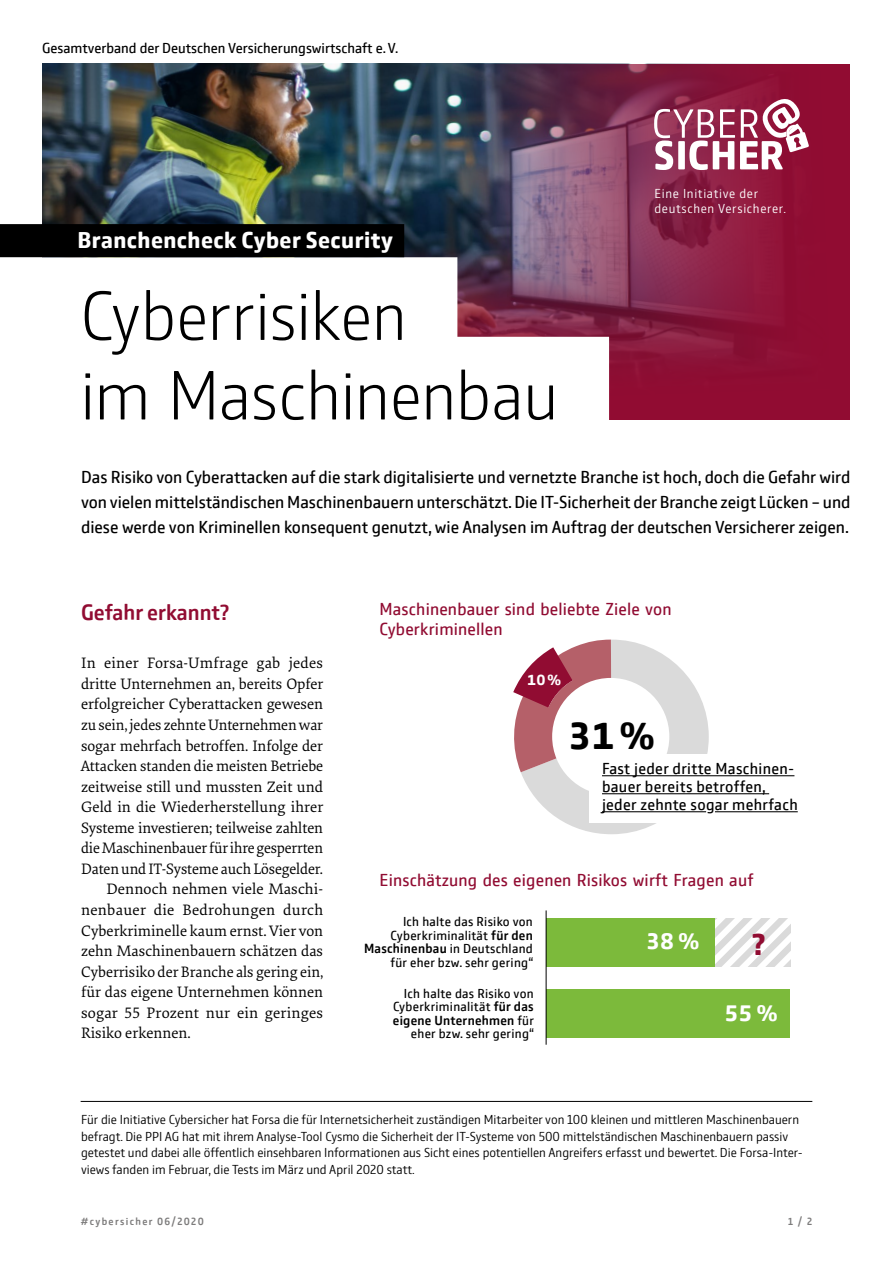
<style>
.page{position:relative;width:893px;height:1263px;background:#fff}
.page>*{position:absolute;margin:0;border:0;box-sizing:border-box;transform-origin:0 0}
.t1{font:200 72.3px/79.5px "GD Vtype";letter-spacing:-.01em;color:#000}
.t2{font:700 39px "GD Vtype";color:#000}
.t3{font:700 31.2px "GD Vtype";color:#910c32}
.t4{font:700 23.7px "GD Vtype";letter-spacing:.02em;color:#fff}
.t5{font:700 23.25px "GD Vtype";color:#fff}
.t6{font:500 22.5px "GD Vtype";color:#910c32}
.t7{font:18px/25.2px "GD Vtype";color:#000;text-align:justify}
.t8{font:18px/19.2px "GD Vtype";letter-spacing:.01em;color:#910c32}
.t9{font:16.5px/18px "GD Vtype";letter-spacing:.02em;color:#000}
.t10{font:15.75px "Elena";letter-spacing:-.005em;color:#000}
.t11{font:15.75px "Elena";letter-spacing:.015em;color:#000}
.t12{font:700 15.15px "GD Vtype";color:#fff}
.t13{font:15px "GD Vtype";color:#000}
.t14{font:300 13.5px/16.5px "GD Vtype";color:#000}
.t15{font:13.5px/13.5px "GD Vtype";letter-spacing:.02em;color:#000;text-align:right}
.t16{font:300 13.5px/15px "GD Vtype";letter-spacing:.05em;color:#fff}
.t17{font:500 10.5px "GD Vtype";letter-spacing:.13em;color:#7c7b7b}
.s1{font-weight:500}
</style>
<div class="page">
<img style="left:43px;top:64px;width:807px;height:355px">
<svg style="left:654px;top:97px;width:155px;height:73px"></svg>
<div style="left:6px;top:257px;width:451px;height:114px;background:#fff"></div>
<div style="left:6px;top:337px;width:603px;height:113px;background:#fff"></div>
<svg style="left:513px;top:639px;width:196px;height:195px"></svg>
<div style="left:552px;top:678px;width:117px;height:117px;background:#fff;border-radius:50%"></div>
<svg style="left:661px;top:918px;width:130px;height:49px"></svg>
<div style="left:546px;top:919px;width:169px;height:48px;background:#7cba3b"></div>
<div style="left:546px;top:990px;width:244px;height:48px;background:#7cba3b"></div>
<hr style="left:546px;top:910px;width:1px;height:135px;background:#000">
<div style="left:589px;top:754px;width:221px;height:68px;background:#fff"></div>
<hr style="left:602px;top:775px;width:192px;height:1px;background:#000">
<hr style="left:602px;top:793px;width:167px;height:1px;background:#000">
<hr style="left:602px;top:811px;width:104px;height:1px;background:#000">
<hr style="left:715px;top:811px;width:83px;height:1px;background:#000">
<hr style="left:81px;top:1101px;width:731px;height:1px;background:#000">
<div style="left:0;top:224px;width:404px;height:33px;background:#000"></div>
<p class="t13" style="left:42px;top:37px;width:358px">Gesamtverband der Deutschen Versicherungswirtschaft e. V.</p>
<h3 class="t4" style="left:78px;top:223px;width:317px">Branchencheck Cyber Security</h3>
<h1 class="t1" style="left:80px;top:273px;width:480px">Cyberrisiken<br>im Maschinenbau</h1>
<p class="t16" style="left:654px;top:186px;width:133px">Eine Initiative der deutschen Versicherer.</p>
<p class="t7" style="left:81px;top:463px;width:771px">Das Risiko von Cyberattacken auf die stark digitalisierte und vernetzte Branche ist hoch, doch die Gefahr wird von vielen mittelständischen Maschinenbauern unterschätzt. Die IT-Sicherheit der Branche zeigt Lücken – und diese werde von Kriminellen konsequent genutzt, wie Analysen im Auftrag der deutschen Versicherer zeigen.</p>
<h3 class="t6" style="left:81px;top:596px;width:150px">Gefahr erkannt?</h3>
<p class="t10" style="left:81px;top:652px;width:244px">In einer Forsa-Umfrage gab jedes</p>
<p class="t10" style="left:81px;top:673px;width:244px">dritte Unternehmen an, bereits Opfer</p>
<p class="t10" style="left:81px;top:693px;width:244px">erfolgreicher Cyberattacken gewesen</p>
<p class="t10" style="left:81px;top:714px;width:243px">zu sein, jedes zehnte Unternehmen war</p>
<p class="t10" style="left:81px;top:735px;width:243px">sogar mehrfach betroffen. Infolge der</p>
<p class="t10" style="left:81px;top:755px;width:244px">Attacken standen die meisten Betriebe</p>
<p class="t10" style="left:81px;top:776px;width:244px">zeitweise still und mussten Zeit und</p>
<p class="t10" style="left:81px;top:796px;width:244px">Geld in die Wiederherstellung ihrer</p>
<p class="t10" style="left:81px;top:817px;width:244px">Systeme investieren; teilweise zahlten</p>
<p class="t10" style="left:81px;top:837px;width:243px">die Maschinenbauer für ihre gesperrten</p>
<p class="t10" style="left:81px;top:858px;width:243px">Daten und IT-Systeme auch Lösegelder.</p>
<p class="t10" style="left:107px;top:878px;width:218px">Dennoch nehmen viele Maschi-</p>
<p class="t11" style="left:81px;top:899px;width:244px">nenbauer die Bedrohungen durch</p>
<p class="t10" style="left:81px;top:920px;width:244px">Cyberkriminelle kaum ernst. Vier von</p>
<p class="t10" style="left:81px;top:940px;width:244px">zehn Maschinenbauern schätzen das</p>
<p class="t10" style="left:81px;top:961px;width:244px">Cyberrisiko der Branche als gering ein,</p>
<p class="t10" style="left:81px;top:981px;width:244px">für das eigene Unternehmen können</p>
<p class="t10" style="left:81px;top:1002px;width:244px">sogar 55 Prozent nur ein geringes</p>
<p class="t10" style="left:81px;top:1022px;width:111px">Risiko erkennen.</p>
<p class="t8" style="left:380px;top:599px;width:294px">Maschinenbauer sind beliebte Ziele von<br>Cyberkriminellen</p>
<p class="t12" style="left:527px;top:669px;width:35px">10 %</p>
<h2 class="t2" style="left:568px;top:709px;width:88px">31 %</h2>
<p class="t9" style="left:602px;top:758px;width:197px">Fast jeder dritte Maschinen&shy;bauer bereits betroffen, jeder zehnte sogar mehrfach</p>
<p class="t8" style="left:380px;top:870px;width:375px">Einschätzung des eigenen Risikos wirft Fragen auf</p>
<p class="t15" style="left:364px;top:914px;width:171px">Ich halte das Risiko von<br>Cyberkriminalität <span class="s1">für den<br>Maschinenbau</span> in Deutschland für eher bzw. sehr gering“</p>
<p class="t15" style="left:393px;top:986px;width:143px">Ich halte das Risiko von<br>Cyberkriminalität <span class="s1">für das eigene Unternehmen</span> für eher bzw. sehr gering“</p>
<h3 class="t5" style="left:646px;top:925px;width:55px">38 %</h3>
<h3 class="t3" style="left:752px;top:922px;width:15px">?</h3>
<h3 class="t5" style="left:725px;top:997px;width:55px">55 %</h3>
<p class="t14" style="left:81px;top:1111px;width:723px">Für die Initiative Cybersicher hat Forsa die für Internetsicherheit zuständigen Mitarbeiter von 100 kleinen und mittleren Maschinenbauern befragt. Die PPI AG hat mit ihrem Analyse-Tool Cysmo die Sicherheit der IT-Systeme von 500 mittelständischen Maschinenbauern passiv getestet und dabei alle öffentlich einsehbaren Informationen aus Sicht eines potentiellen Angreifers erfasst und bewertet. Die Forsa-Inter&shy;views fanden im Februar, die Tests im März und April 2020 statt.</p>
<p class="t17" style="left:81px;top:1214px;width:125px">#cybersicher 06/2020</p>
<p class="t17" style="left:788px;top:1214px;width:25px">1 / 2</p>
</div>
